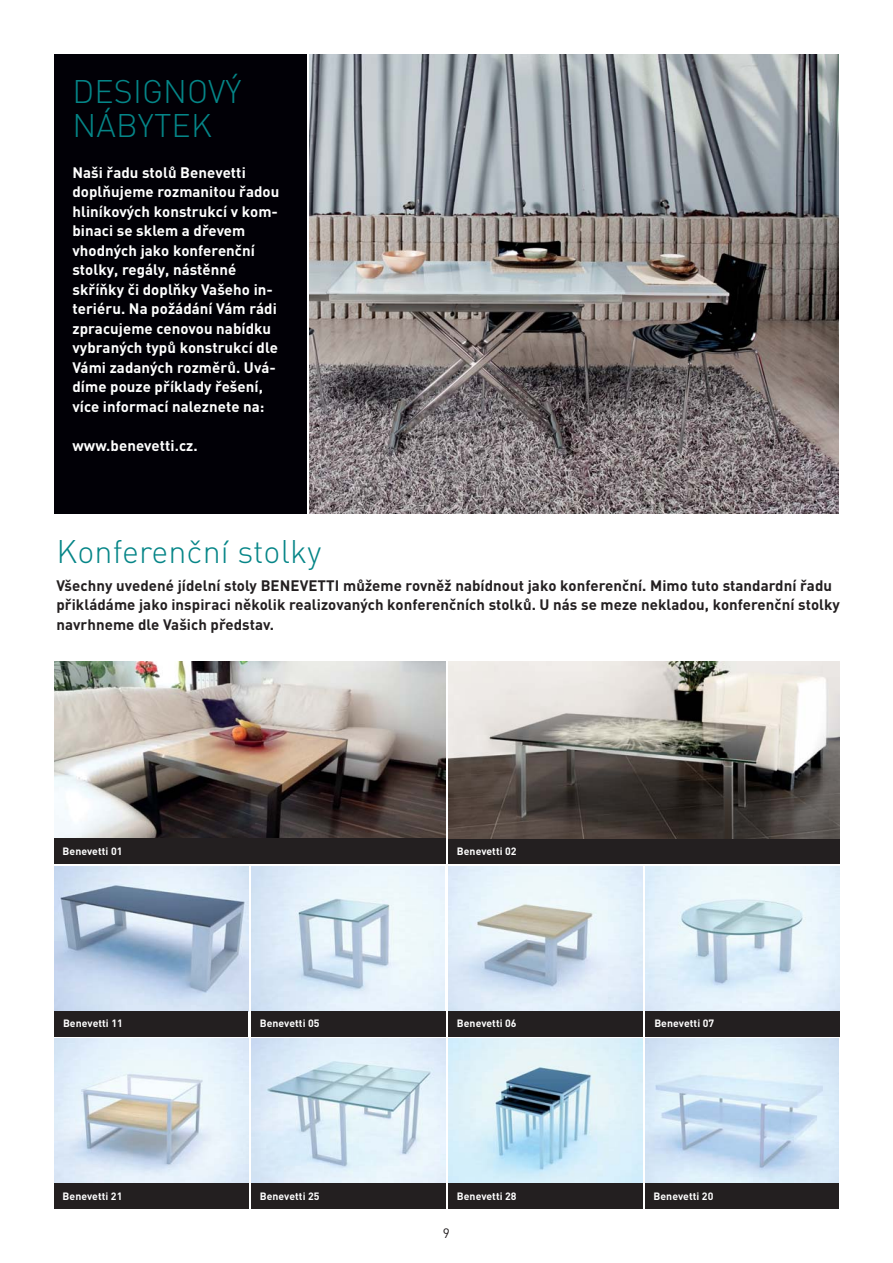
<style>
.page{position:relative;width:893px;height:1263px;background:#fff}
.page>*{position:absolute;margin:0;border:0;box-sizing:border-box;transform-origin:0 0}
.t1{font:300 32.25px/34.5px "DINCE";letter-spacing:.005em;color:#058587}
.t2{font:700 15px/19.5px "DINCE";letter-spacing:.005em;color:#fff}
.t3{font:700 15px/19.5px "DINCE";letter-spacing:.005em;color:#231f20}
.t4{font:13.5px "DINCE";color:#231f20}
.t5{font:700 10.5px "DINCE";letter-spacing:.005em;color:#fff}
</style>
<div class="page">
<img style="left:54px;top:866px;width:194px;height:145px">
<div style="left:54px;top:1011px;width:194px;height:25px;background:#231f20"></div>
<img style="left:448px;top:866px;width:194px;height:145px">
<div style="left:448px;top:1011px;width:194px;height:25px;background:#231f20"></div>
<img style="left:646px;top:1039px;width:193px;height:145px">
<div style="left:646px;top:1184px;width:193px;height:25px;background:#231f20"></div>
<img style="left:54px;top:1039px;width:194px;height:145px">
<div style="left:54px;top:1184px;width:194px;height:25px;background:#231f20"></div>
<img style="left:54px;top:661px;width:391px;height:178px">
<div style="left:54px;top:839px;width:391px;height:25px;background:#231f20"></div>
<img style="left:646px;top:866px;width:194px;height:145px">
<div style="left:646px;top:1011px;width:194px;height:25px;background:#231f20"></div>
<img style="left:251px;top:866px;width:194px;height:145px">
<div style="left:251px;top:1011px;width:194px;height:25px;background:#231f20"></div>
<img style="left:310px;top:54px;width:529px;height:459px">
<div style="left:54px;top:54px;width:252px;height:459px;background:#010006"></div>
<img style="left:251px;top:1039px;width:194px;height:145px">
<div style="left:251px;top:1184px;width:194px;height:25px;background:#231f20"></div>
<img style="left:448px;top:1039px;width:194px;height:145px">
<div style="left:448px;top:1184px;width:194px;height:25px;background:#231f20"></div>
<div style="left:448px;top:839px;width:392px;height:25px;background:#231f20"></div>
<img style="left:448px;top:661px;width:392px;height:178px">
<h1 class="t1" style="left:72px;top:79px;width:171px">DESIGNOVÝ<br>NÁBYTEK</h1>
<p class="t2" style="left:72px;top:164px;width:208px">Naši řadu stolů Benevetti doplňujeme rozmanitou řadou hliníkových konstrukcí v kom&shy;binaci se sklem a dřevem vhodných jako konferenční stolky, regály, nástěnné skříňky či doplňky Vašeho in&shy;teriéru. Na požádání Vám rádi zpracujeme cenovou nabídku vybraných typů konstrukcí dle<br>Vámi zadaných rozměrů. Uvá&shy;díme pouze příklady řešení, více informací naleznete na:</p>
<p class="t2" style="left:72px;top:437px;width:127px">www.benevetti.cz.</p>
<h1 class="t1" style="left:56px;top:538px;width:266px">Konferenční stolky</h1>
<p class="t3" style="left:56px;top:577px;width:785px">Všechny uvedené jídelní stoly BENEVETTI můžeme rovněž nabídnout jako konferenční. Mimo tuto standardní řadu přikládáme jako inspiraci několik realizovaných konferenčních stolků. U nás se meze nekladou, konferenční stolky navrhneme dle Vašich představ.</p>
<p class="t5" style="left:63px;top:847px;width:61px">Benevetti 01</p>
<p class="t5" style="left:457px;top:847px;width:61px">Benevetti 02</p>
<p class="t5" style="left:63px;top:1020px;width:61px">Benevetti 11</p>
<p class="t5" style="left:457px;top:1020px;width:61px">Benevetti 06</p>
<p class="t5" style="left:260px;top:1020px;width:61px">Benevetti 05</p>
<p class="t5" style="left:654px;top:1020px;width:61px">Benevetti 07</p>
<p class="t5" style="left:63px;top:1192px;width:61px">Benevetti 21</p>
<p class="t5" style="left:653px;top:1192px;width:61px">Benevetti 20</p>
<p class="t5" style="left:260px;top:1192px;width:61px">Benevetti 25</p>
<p class="t5" style="left:457px;top:1192px;width:61px">Benevetti 28</p>
<p class="t4" style="left:443px;top:1228px;width:9px">9</p>
</div>
